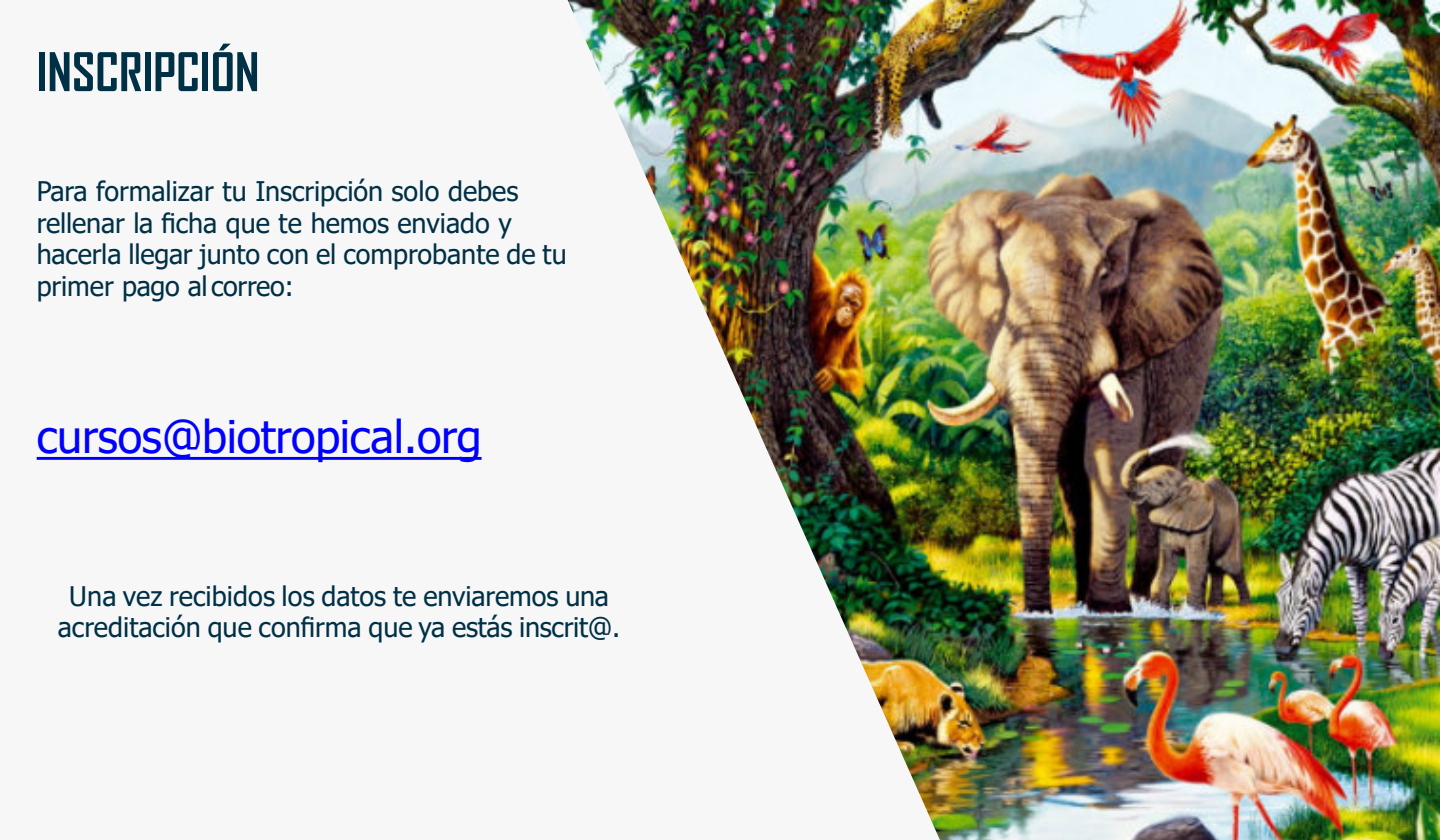
<style>
.page{position:relative;width:1440px;height:840px;background:#fff}
.page>*{position:absolute;margin:0;border:0;box-sizing:border-box;transform-origin:0 0}
.t1{font:700 51px "Agency FB";color:#003045}
.t2{font:45px "Tahoma";letter-spacing:-.005em;color:#00f}
.t3{font:27px/31.5px "Tahoma";color:#003045}
</style>
<div class="page">
<img style="left:940px;top:0;width:500px;height:840px">
<img style="left:36px;top:0;width:904px;height:840px">
<svg style="left:37px;top:457px;width:445px;height:3px"></svg>
<p class="t1" style="left:37px;top:40px;width:224px">INSCRIPCIÓN</p>
<p class="t3" style="left:37px;top:177px;width:532px">Para formalizar tu Inscripción solo debes rellenar la ficha que te hemos enviado y hacerla llegar junto con el comprobante de tu primer pago al correo:</p>
<p class="t2" style="left:37px;top:407px;width:447px">cursos@biotropical.org</p>
<p class="t3" style="left:58px;top:582px;width:564px;text-align:center">Una vez recibidos los datos te enviaremos una acreditación que confirma que ya estás inscrit@.</p>
</div>
